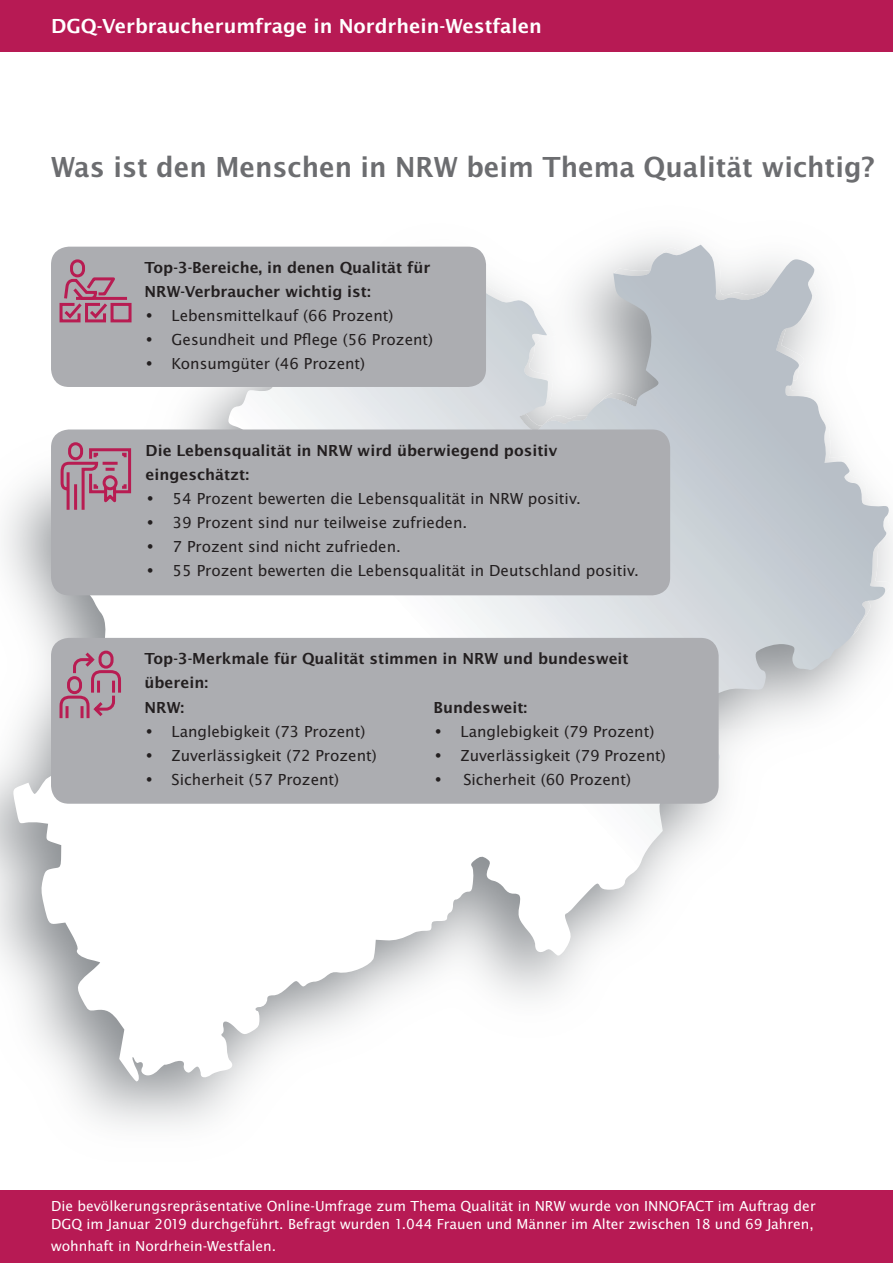
<style>
.page{position:relative;width:893px;height:1263px;background:#fff}
.page>*{position:absolute;margin:0;border:0;box-sizing:border-box;transform-origin:0 0}
.t1{font:600 30px "Lucida Sans EF";color:#6c6d70;scale:.96 1}
.t2{font:600 21px "Lucida Sans EF";color:#fff}
.t3{font:16.5px "Lucida Sans EF";color:#231f20}
.t4{font:600 16.5px/24px "Lucida Sans EF";color:#231f20}
.t5{font:15px/18px "Lucida Sans EF";color:#fff}
</style>
<div class="page">
<img style="left:0;top:242px;width:889px;height:885px">
<img style="left:659px;top:242px;width:111px;height:58px">
<img style="left:792px;top:254px;width:28px;height:66px">
<img style="left:776px;top:328px;width:30px;height:53px">
<img style="left:785px;top:386px;width:108px;height:207px">
<img style="left:851px;top:601px;width:21px;height:36px">
<svg style="left:31px;top:250px;width:658px;height:544px"></svg>
<div style="left:0;top:0;width:893px;height:51px;background:#b71a54"></div>
<div style="left:0;top:1191px;width:893px;height:72px;background:#b71a54"></div>
<div style="left:51px;top:247px;width:435px;height:140px;background:#acadb1;border-radius:18px"></div>
<svg style="left:59px;top:259px;width:73px;height:64px"></svg>
<div style="left:51px;top:429px;width:619px;height:166px;background:#acadb1;border-radius:18px"></div>
<svg style="left:60px;top:442px;width:72px;height:68px"></svg>
<div style="left:51px;top:638px;width:668px;height:166px;background:#acadb1;border-radius:18px"></div>
<svg style="left:59px;top:650px;width:62px;height:69px"></svg>
<p class="t2" style="left:51px;top:15px;width:492px">DGQ-Verbraucherumfrage in Nordrhein-Westfalen</p>
<h1 class="t1" style="left:51px;top:152px;width:859px">Was ist den Menschen in NRW beim Thema Qualität wichtig?</h1>
<p class="t4" style="left:145px;top:255px;width:287px">Top-3-Bereiche, in denen Qualität für<br>NRW-Verbraucher wichtig ist:</p>
<p class="t3" style="left:145px;top:307px;width:250px">• Lebensmittelkauf (66 Prozent)</p>
<p class="t3" style="left:145px;top:331px;width:290px">• Gesundheit und Pflege (56 Prozent)</p>
<p class="t3" style="left:145px;top:355px;width:222px">• Konsumgüter (46 Prozent)</p>
<p class="t4" style="left:146px;top:438px;width:413px">Die Lebensqualität in NRW wird überwiegend positiv eingeschätzt:</p>
<p class="t3" style="left:146px;top:489px;width:437px">• 54 Prozent bewerten die Lebensqualität in NRW positiv.</p>
<p class="t3" style="left:146px;top:513px;width:323px">• 39 Prozent sind nur teilweise zufrieden.</p>
<p class="t3" style="left:146px;top:537px;width:257px">• 7 Prozent sind nicht zufrieden.</p>
<p class="t3" style="left:146px;top:561px;width:495px">• 55 Prozent bewerten die Lebensqualität in Deutschland positiv.</p>
<p class="t4" style="left:145px;top:646px;width:486px">Top-3-Merkmale für Qualität stimmen in NRW und bundesweit überein:</p>
<p class="t4" style="left:145px;top:695px;width:41px">NRW:</p>
<p class="t3" style="left:145px;top:723px;width:222px">• Langlebigkeit (73 Prozent)</p>
<p class="t3" style="left:145px;top:747px;width:234px">• Zuverlässigkeit (72 Prozent)</p>
<p class="t3" style="left:145px;top:771px;width:196px">• Sicherheit (57 Prozent)</p>
<p class="t4" style="left:434px;top:695px;width:95px">Bundesweit:</p>
<p class="t3" style="left:434px;top:723px;width:222px">• Langlebigkeit (79 Prozent)</p>
<p class="t3" style="left:434px;top:747px;width:234px">• Zuverlässigkeit (79 Prozent)</p>
<p class="t3" style="left:434px;top:771px;width:199px">• Sicherheit (60 Prozent)</p>
<p class="t5" style="left:51px;top:1197px;width:766px">Die bevölkerungsrepräsentative Online-Umfrage zum Thema Qualität in NRW wurde von INNOFACT im Auftrag der<br>DGQ im Januar 2019 durchgeführt. Befragt wurden 1.044 Frauen und Männer im Alter zwischen 18 und 69 Jahren,</p>
<p class="t5" style="left:51px;top:1237px;width:227px">wohnhaft in Nordrhein-Westfalen.</p>
</div>
